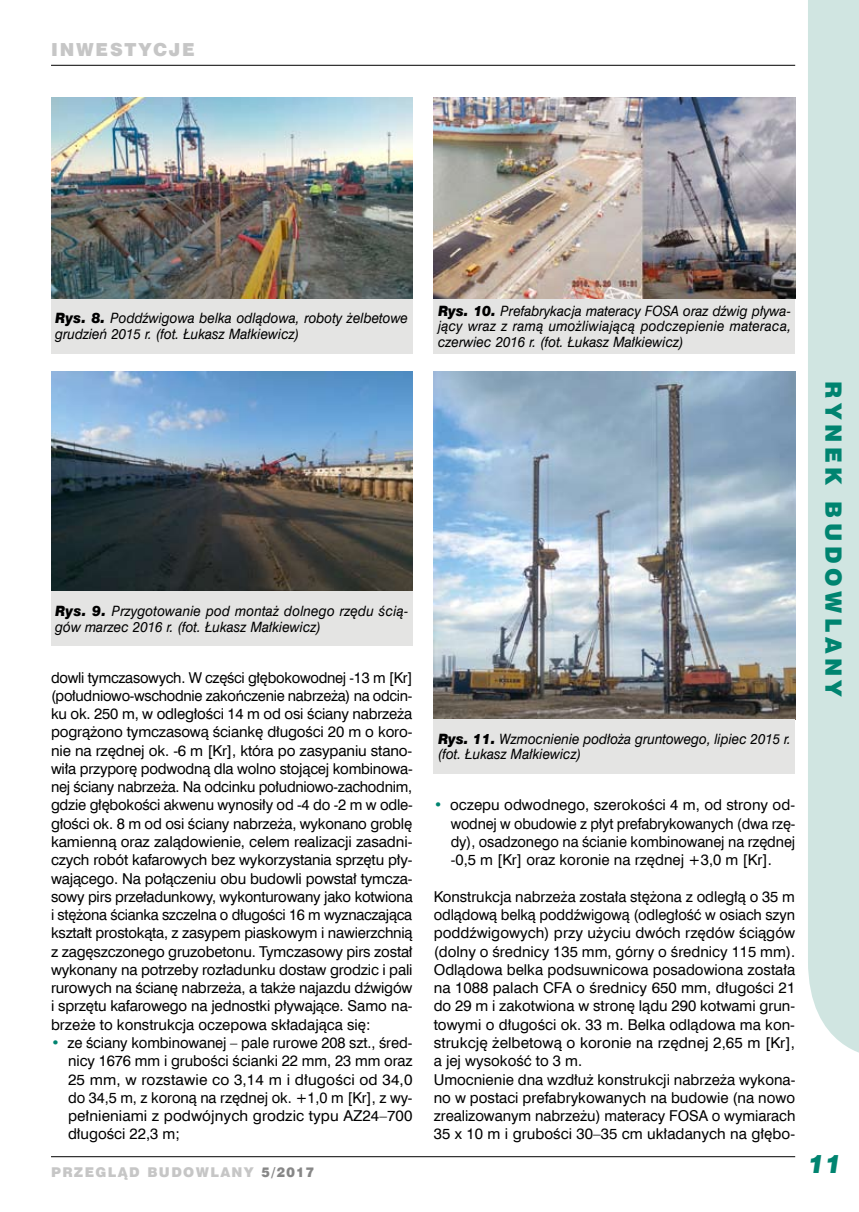
<style>
.page{position:relative;width:859px;height:1212px;background:#fff}
.page>*{position:absolute;margin:0;border:0;box-sizing:border-box;transform-origin:0 0}
.t1{font:italic 25.5px "Swis 721 Blk EU";color:#008470}
.t2{font:22.5px "Swis 721 Blk EU";color:#008470}
.t3{font:18px "Swis 721 Blk EU";letter-spacing:.1em;color:#c6c6c6}
.t4{font:15px/18.3px "Swis 721 EU Normal";color:#000;text-align:justify}
.t5{font:14.25px/15.8px "Swis 721 EU Italic";color:#000;scale:.95 1}
.t6{font:13.5px "Swis 721 Blk EU";letter-spacing:.1em;color:#c6c6c6}
.s1{font-family:"Swis 721 Blk EU";font-style:italic}
.s2{color:#008470}
.s3{color:#878787}
</style>
<div class="page">
<hr style="left:51px;top:1156px;width:744px;height:1px;background:#000">
<hr style="left:51px;top:65px;width:744px;height:1px;background:#000">
<div style="left:808px;top:0;width:51px;height:1053px;background:#d0e5e1"></div>
<img style="left:51px;top:98px;width:361px;height:201px">
<img style="left:434px;top:98px;width:361px;height:201px">
<img style="left:51px;top:372px;width:361px;height:219px">
<img style="left:434px;top:372px;width:361px;height:347px">
<div style="left:51px;top:299px;width:361px;height:55px;background:#e4e4e3"></div>
<div style="left:434px;top:299px;width:361px;height:55px;background:#e4e4e3"></div>
<div style="left:51px;top:591px;width:361px;height:55px;background:#e4e4e3"></div>
<div style="left:434px;top:719px;width:361px;height:55px;background:#e4e4e3"></div>
<p class="t3" style="left:51px;top:38px;width:26px">INWE</p>
<p class="t3" style="left:110px;top:38px;width:84px">STYCJE</p>
<p class="t5" style="left:55px;top:311px;width:373px"><span class="s1">Rys. 8.</span> Poddźwigowa belka odlądowa, roboty żelbetowe grudzień 2015 r. (fot. Łukasz Małkiewicz)</p>
<p class="t5" style="left:438px;top:303px;width:373px;text-align:justify"><span class="s1">Rys. 10.</span> Prefabrykacja materacy FOSA oraz dźwig pływa&shy;jący wraz z ramą umożliwiającą podczepienie materaca, czerwiec 2016 r. (fot. Łukasz Małkiewicz)</p>
<p class="t5" style="left:55px;top:603px;width:373px"><span class="s1">Rys. 9.</span> Przygotowanie pod montaż dolnego rzędu ścią&shy;gów marzec 2016 r. (fot. Łukasz Małkiewicz)</p>
<p class="t4" style="left:51px;top:668px;width:363px">dowli tymczasowych. W części głębokowodnej -13 m [Kr] (południowo-wschodnie zakończenie nabrzeża) na odcin&shy;ku ok. 250 m, w odległości 14 m od osi ściany nabrzeża pogrążono tymczasową ściankę długości 20 m o koro&shy;nie na rzędnej ok. -6 m [Kr], która po zasypaniu stano&shy;wiła przyporę podwodną dla wolno stojącej kombinowa&shy;nej ściany nabrzeża. Na odcinku południowo-zachodnim, gdzie głębokości akwenu wynosiły od -4 do -2 m w odle&shy;głości ok. 8 m od osi ściany nabrzeża, wykonano groblę kamienną oraz zalądowienie, celem realizacji zasadni&shy;czych robót kafarowych bez wykorzystania sprzętu pły&shy;wającego. Na połączeniu obu budowli powstał tymcza&shy;sowy pirs przeładunkowy, wykonturowany jako kotwiona i stężona ścianka szczelna o długości 16 m wyznaczająca kształt prostokąta, z zasypem piaskowym i nawierzchnią z zagęszczonego gruzobetonu. Tymczasowy pirs został wykonany na potrzeby rozładunku dostaw grodzic i pali rurowych na ścianę nabrzeża, a także najazdu dźwigów i sprzętu kafarowego na jednostki pływające. Samo na&shy;brzeże to konstrukcja oczepowa składająca się:</p>
<p class="t4" style="left:68px;top:1034px;width:346px;text-indent:-17px"><span class="s2">•</span> ze ściany kombinowanej – pale rurowe 208 szt., śred&shy;nicy 1676 mm i grubości ścianki 22 mm, 23 mm oraz 25 mm, w rozstawie co 3,14 m i długości od 34,0 do 34,5 m, z koroną na rzędnej ok. +1,0 m [Kr], z wy&shy;pełnieniami z podwójnych grodzic typu AZ24–700 długości 22,3 m;</p>
<p class="t6" style="left:51px;top:1163px;width:265px">PRZEGLĄD BUDOWLANY <span class="s3">5/2017</span></p>
<p class="t5" style="left:438px;top:731px;width:373px"><span class="s1">Rys. 11.</span> Wzmocnienie podłoża gruntowego, lipiec 2015 r. (fot. Łukasz Małkiewicz)</p>
<p class="t4" style="left:451px;top:796px;width:346px;text-indent:-17px"><span class="s2">•</span> oczepu odwodnego, szerokości 4 m, od strony od&shy;wodnej w obudowie z płyt prefabrykowanych (dwa rzę&shy;dy), osadzonego na ścianie kombinowanej na rzędnej -0,5 m [Kr] oraz koronie na rzędnej +3,0 m [Kr].</p>
<p class="t4" style="left:434px;top:888px;width:363px;text-align:left">Konstrukcja nabrzeża została stężona z odległą o 35 m odlądową belką poddźwigową (odległość w osiach szyn poddźwigowych) przy użyciu dwóch rzędów ściągów (dolny o średnicy 135 mm, górny o średnicy 115 mm).<br>Odlądowa belka podsuwnicowa posadowiona została na 1088 palach CFA o średnicy 650 mm, długości 21 do 29 m i zakotwiona w stronę lądu 290 kotwami grun&shy;towymi o długości ok. 33 m. Belka odlądowa ma kon&shy;strukcję żelbetową o koronie na rzędnej 2,65 m [Kr], a jej wysokość to 3 m.<br>Umocnienie dna wzdłuż konstrukcji nabrzeża wykona&shy;no w postaci prefabrykowanych na budowie (na nowo zrealizowanym nabrzeżu) materacy FOSA o wymiarach 35 x 10 m i grubości 30–35 cm układanych na głębo-</p>
<h2 class="t2" style="left:848px;top:381px;width:316px;rotate:90deg">RYNEK BUDOWLANY</h2>
<h1 class="t1" style="left:808px;top:1147px;width:35px">11</h1>
</div>
